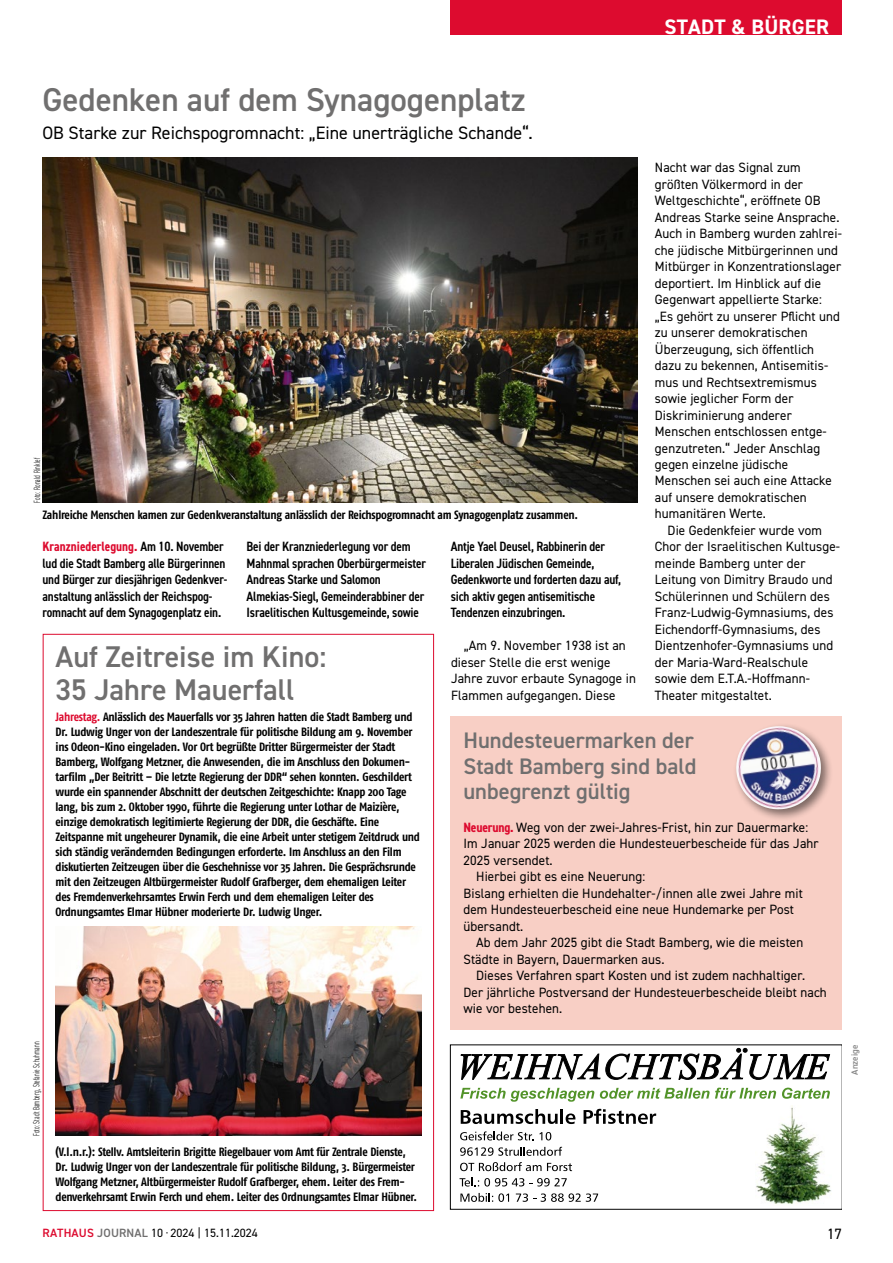
<style>
.page{position:relative;width:893px;height:1263px;background:#fff}
.page>*{position:absolute;margin:0;border:0;box-sizing:border-box;transform-origin:0 0}
.t1{font:600 33px "DIN2014";color:#706f6f}
.t2{font:600 30px/33px "DIN2014";color:#706f6f}
.t3{font:600 22.5px/25.5px "DIN2014";color:#706f6f;text-align:justify}
.t4{font:700 21px "DIN2014";letter-spacing:.01em;color:#fff}
.t5{font:18px "DIN2014";color:#000}
.t6{font:15px "DIN2014";color:#000}
.t7{font:13.5px/16.5px "DIN2014";letter-spacing:.01em;color:#000}
.t8{font:600 condensed 13.5px/16.5px "DIN2014";letter-spacing:-.015em;color:#000}
.t9{font:700 12px/15px "Fago Co";letter-spacing:-.02em;color:#000}
.t10{font:12px "DIN2014";color:#000}
.t11{font:300 condensed 9px "DIN2014";letter-spacing:.025em;color:#000;scale:.7 1}
.t12{font:600 9px "DIN2014";color:#878787}
.s1{font-weight:700;color:#dd0b2f}
.s2{color:#dd0b2f}
.s3{font-weight:700;font-stretch:condensed;color:#dd0b2f}
.s4{font-weight:600;color:#dd0b2f}
.s5{font-weight:600;color:#706f6f}
</style>
<div class="page">
<div style="left:451px;top:0;width:391px;height:34px;background:#dd0b2f"></div>
<img style="left:43px;top:158px;width:595px;height:344px">
<svg style="left:460px;top:1047px;width:371px;height:33px"></svg>
<svg style="left:460px;top:1088px;width:134px;height:14px"></svg>
<svg style="left:600px;top:1087px;width:176px;height:12px"></svg>
<svg style="left:782px;top:1087px;width:48px;height:12px"></svg>
<svg style="left:461px;top:1109px;width:114px;height:15px"></svg>
<svg style="left:584px;top:1109px;width:72px;height:15px"></svg>
<svg style="left:460px;top:1131px;width:73px;height:9px"></svg>
<svg style="left:539px;top:1132px;width:12px;height:8px"></svg>
<svg style="left:460px;top:1147px;width:102px;height:9px"></svg>
<svg style="left:460px;top:1162px;width:112px;height:9px"></svg>
<svg style="left:460px;top:1177px;width:107px;height:9px"></svg>
<svg style="left:460px;top:1193px;width:49px;height:9px"></svg>
<svg style="left:516px;top:1193px;width:82px;height:9px"></svg>
<img style="left:756px;top:1106px;width:76px;height:98px">
<div style="left:450px;top:1044px;width:392px;height:166px;border:1px solid #000"></div>
<div style="left:43px;top:634px;width:391px;height:577px;background:#fff;border:1px solid #dd0b2f"></div>
<img style="left:56px;top:927px;width:365px;height:208px">
<div style="left:451px;top:716px;width:391px;height:313px;background:#f8cfc5"></div>
<div style="left:733px;top:722px;width:100px;height:100px;background:#000;opacity:.5"></div>
<img style="left:733px;top:726px;width:91px;height:86px">
<h3 class="t4" style="left:664px;top:13px;width:166px">STADT &amp; BÜRGER</h3>
<h2 class="t1" style="left:43px;top:78px;width:484px">Gedenken auf dem Synagogenplatz</h2>
<p class="t5" style="left:43px;top:121px;width:492px">OB Starke zur Reichspogromnacht: „Eine unerträgliche Schande“.</p>
<p class="t7" style="left:655px;top:159px;width:189px">Nacht war das Signal zum größten Völkermord in der<br>Weltgeschichte“, eröffnete OB<br>Andreas Starke seine Ansprache.<br>Auch in Bamberg wurden zahlrei&shy;che jüdische Mitbürgerinnen und<br>Mitbürger in Konzentrationslager deportiert. Im Hinblick auf die<br>Gegenwart appellierte Starke: „Es gehört zu unserer Pflicht und zu unserer demokratischen<br>Überzeugung, sich öffentlich dazu zu bekennen, Antisemitis&shy;mus und Rechtsextremismus sowie jeglicher Form der<br>Diskriminierung anderer<br>Menschen entschlossen entge&shy;genzutreten.“ Jeder Anschlag gegen einzelne jüdische<br>Menschen sei auch eine Attacke auf unsere demokratischen humanitären Werte.</p>
<p class="t7" style="left:655px;top:522px;width:187px;text-indent:13px">Die Gedenkfeier wurde vom<br>Chor der Israelitischen Kultusge&shy;meinde Bamberg unter der<br>Leitung von Dimitry Braudo und<br>Schülerinnen und Schülern des<br>Franz-Ludwig-Gymnasiums, des<br>Eichendorff-Gymnasiums, des<br>Dientzenhofer-Gymnasiums und der Maria-Ward-Realschule sowie dem E.T.A.-Hoffmann-<br>Theater mitgestaltet.</p>
<p class="t11" style="left:32px;top:503px;width:66px;rotate:-90deg">Foto: Ronald Rinklef</p>
<p class="t9" style="left:43px;top:507px;width:537px">Zahlreiche Menschen kamen zur Gedenkveranstaltung anlässlich der Reichspogromnacht am Synagogenplatz zusammen.</p>
<p class="t8" style="left:43px;top:538px;width:186px"><span class="s1">Kranzniederlegung.</span> Am 10. November lud die Stadt Bamberg alle Bürgerinnen und Bürger zur diesjährigen Gedenkver&shy;anstaltung anlässlich der Reichspog&shy;romnacht auf dem Synagogenplatz ein.</p>
<p class="t8" style="left:247px;top:538px;width:181px">Bei der Kranzniederlegung vor dem Mahnmal sprachen Oberbürgermeister Andreas Starke und Salomon Almekias-Siegl, Gemeinderabbiner der Israelitischen Kultusgemeinde, sowie</p>
<p class="t8" style="left:451px;top:538px;width:172px">Antje Yael Deusel, Rabbinerin der<br>Liberalen Jüdischen Gemeinde,<br>Gedenkworte und forderten dazu auf, sich aktiv gegen antisemitische<br>Tendenzen einzubringen.</p>
<p class="t7" style="left:451px;top:637px;width:186px;text-indent:13px">„Am 9. November 1938 ist an dieser Stelle die erst wenige<br>Jahre zuvor erbaute Synagoge in<br>Flammen aufgegangen. Diese</p>
<h2 class="t2" style="left:56px;top:640px;width:272px">Auf Zeitreise im Kino:<br>35 Jahre Mauerfall</h2>
<p class="t9" style="left:56px;top:709px;width:366px"><span class="s2">Jahrestag.</span> Anlässlich des Mauerfalls vor 35 Jahren hatten die Stadt Bamberg und Dr. Ludwig Unger von der Landeszentrale für politische Bildung am 9. November ins Odeon-Kino eingeladen. Vor Ort begrüßte Dritter Bürgermeister der Stadt Bamberg, Wolfgang Metzner, die Anwesenden, die im Anschluss den Dokumen&shy;tarfilm „Der Beitritt – Die letzte Regierung der DDR“ sehen konnten. Geschildert wurde ein spannender Abschnitt der deutschen Zeitgeschichte: Knapp 200 Tage lang, bis zum 2. Oktober 1990, führte die Regierung unter Lothar de Maizière, einzige demokratisch legitimierte Regierung der DDR, die Geschäfte. Eine Zeitspanne mit ungeheurer Dynamik, die eine Arbeit unter stetigem Zeitdruck und sich ständig verändernden Bedingungen erforderte. Im Anschluss an den Film diskutierten Zeitzeugen über die Geschehnisse vor 35 Jahren. Die Gesprächsrunde mit den Zeitzeugen Altbürgermeister Rudolf Grafberger, dem ehemaligen Leiter des Fremdenverkehrsamtes Erwin Ferch und dem ehemaligen Leiter des Ordnungsamtes Elmar Hübner moderierte Dr. Ludwig Unger.</p>
<h2 class="t3" style="left:463px;top:727px;width:234px">Hundesteuermarken der Stadt Bamberg sind bald unbegrenzt gültig</h2>
<p class="t7" style="left:463px;top:819px;width:357px"><span class="s3">Neuerung.</span> Weg von der zwei-Jahres-Frist, hin zur Dauermarke:<br>Im Januar 2025 werden die Hundesteuerbescheide für das Jahr<br>2025 versendet.</p>
<p class="t7" style="left:463px;top:868px;width:341px;text-indent:13px">Hierbei gibt es eine Neuerung:<br>Bislang erhielten die Hundehalter-/innen alle zwei Jahre mit dem Hundesteuerbescheid eine neue Hundemarke per Post übersandt.</p>
<p class="t7" style="left:463px;top:934px;width:341px;text-indent:13px">Ab dem Jahr 2025 gibt die Stadt Bamberg, wie die meisten<br>Städte in Bayern, Dauermarken aus.</p>
<p class="t7" style="left:463px;top:967px;width:365px;text-indent:13px">Dieses Verfahren spart Kosten und ist zudem nachhaltiger.<br>Der jährliche Postversand der Hundesteuerbescheide bleibt nach wie vor bestehen.</p>
<p class="t11" style="left:31px;top:1136px;width:136px;rotate:-90deg">Foto: Stadt Bamberg, Stefanie Schuhmann</p>
<p class="t9" style="left:56px;top:1144px;width:363px">(V.l.n.r.): Stellv. Amtsleiterin Brigitte Riegelbauer vom Amt für Zentrale Dienste, Dr. Ludwig Unger von der Landeszentrale für politische Bildung, 3. Bürgermeister Wolfgang Metzner, Altbürgermeister Rudolf Grafberger, ehem. Leiter des Frem&shy;denverkehrsamt Erwin Ferch und ehem. Leiter des Ordnungsamtes Elmar Hübner.</p>
<p class="t10" style="left:43px;top:1225px;width:217px"><span class="s4">RATHAUS</span> <span class="s5">JOURNAL</span> 10 · 2024 | 15.11.2024</p>
<p class="t6" style="left:827px;top:1224px;width:16px">17</p>
<p class="t12" style="left:849px;top:1075px;width:31px;rotate:-90deg">Anzeige</p>
</div>
